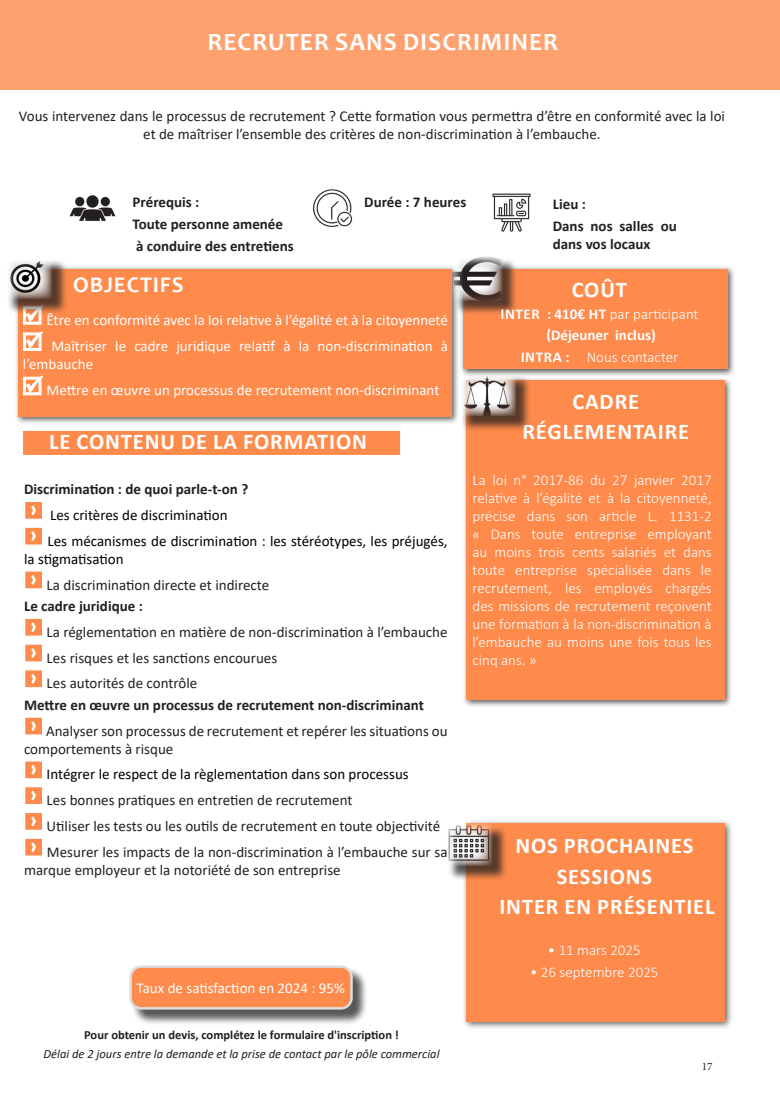
<style>
.page{position:relative;width:780px;height:1099px;background:#fff}
.page>*{position:absolute;margin:0;border:0;box-sizing:border-box;transform-origin:0 0}
.t1{font:700 25px "Candara";letter-spacing:.04em;color:#fff}
.Texte_courant_noir{font:700 22.5px "Calibri";letter-spacing:.04em;color:#fff}
.Texte_courant_noir-2{font:700 22.5px "Candara";letter-spacing:.04em;color:#fff}
.Texte_courant_noir-3{font:15px/18px "Calibri";color:#231f20}
.Texte_courant_noir-4{font:300 15px/18px "Calibri";color:#fff;text-align:justify}
.Texte_courant_noir-5{font:700 15px/18px "Calibri";color:#231f20}
.Texte_courant_noir-6{font:15px/18px "Calibri";color:#fff}
.Texte_courant_noir-7{font:15px/18px "Calibri";color:#000}
.Titre_inscrit_RNCP_-_Titre_Pro{font:15px "Calibri";color:#fff}
.Texte_courant_noir-8{font:700 15px "Calibri";color:#fff}
.t2{font:italic 12.5px "Calibri";color:#231f20}
.t3{font:700 12.5px "Calibri";color:#231f20}
.t4{font:11.25px "Minion Pro";color:#231f20}
.s1{font-weight:700}
</style>
<div class="page">
<div style="left:0;top:0;width:780px;height:89px;background:#fea16f"></div>
<div style="left:461px;top:818px;width:272px;height:212px;background:#231f20;opacity:.75"></div>
<div style="left:466px;top:823px;width:259px;height:198px;background:#fe8a4b"></div>
<div style="left:15px;top:265px;width:445px;height:160px;background:#231f20;opacity:.75"></div>
<div style="left:19px;top:269px;width:433px;height:148px;background:#fe8a4b"></div>
<svg style="left:23px;top:314px;width:20px;height:37px"></svg>
<svg style="left:23px;top:375px;width:20px;height:21px"></svg>
<div style="left:447px;top:825px;width:61px;height:56px;background:#231f20;opacity:.75"></div>
<img style="left:447px;top:823px;width:45px;height:42px">
<div style="left:24px;top:431px;width:375px;height:23px;background:#fe8a4b"></div>
<div style="left:23px;top:431px;width:377px;height:24px;border:1px solid #fe8a4b"></div>
<div style="left:24px;top:501px;width:19px;height:19px;background:#fe8a4b;border:1px solid #fff"></div>
<svg style="left:31px;top:505px;width:5px;height:10px"></svg>
<div style="left:24px;top:526px;width:19px;height:19px;background:#fe8a4b;border:1px solid #fff"></div>
<svg style="left:31px;top:531px;width:5px;height:10px"></svg>
<div style="left:24px;top:570px;width:19px;height:19px;background:#fe8a4b;border:1px solid #fff"></div>
<svg style="left:31px;top:575px;width:5px;height:10px"></svg>
<div style="left:24px;top:617px;width:19px;height:20px;background:#fe8a4b;border:1px solid #fff"></div>
<svg style="left:31px;top:622px;width:5px;height:10px"></svg>
<div style="left:24px;top:643px;width:19px;height:19px;background:#fe8a4b;border:1px solid #fff"></div>
<svg style="left:31px;top:648px;width:5px;height:10px"></svg>
<div style="left:24px;top:669px;width:19px;height:19px;background:#fe8a4b;border:1px solid #fff"></div>
<svg style="left:31px;top:674px;width:5px;height:10px"></svg>
<div style="left:24px;top:716px;width:19px;height:19px;background:#fe8a4b;border:1px solid #fff"></div>
<svg style="left:31px;top:721px;width:5px;height:10px"></svg>
<div style="left:24px;top:760px;width:19px;height:19px;background:#fe8a4b;border:1px solid #fff"></div>
<svg style="left:31px;top:765px;width:5px;height:10px"></svg>
<div style="left:24px;top:786px;width:19px;height:19px;background:#fe8a4b;border:1px solid #fff"></div>
<svg style="left:31px;top:791px;width:5px;height:10px"></svg>
<div style="left:24px;top:811px;width:19px;height:20px;background:#fe8a4b;border:1px solid #fff"></div>
<svg style="left:31px;top:816px;width:5px;height:10px"></svg>
<div style="left:24px;top:837px;width:19px;height:19px;background:#fe8a4b;border:1px solid #fff"></div>
<svg style="left:31px;top:842px;width:5px;height:10px"></svg>
<div style="left:462px;top:376px;width:270px;height:331px;background:#231f20;opacity:.75"></div>
<div style="left:466px;top:381px;width:259px;height:319px;background:#fe8a4b"></div>
<img style="left:492px;top:193px;width:39px;height:39px">
<img style="left:313px;top:189px;width:40px;height:38px">
<img style="left:69px;top:195px;width:47px;height:26px">
<div style="left:460px;top:374px;width:71px;height:57px;background:#231f20;opacity:.75"></div>
<img style="left:459px;top:377px;width:56px;height:39px">
<div style="left:459px;top:265px;width:276px;height:112px;background:#231f20;opacity:.75"></div>
<div style="left:463px;top:269px;width:265px;height:100px;background:#fe8a4b"></div>
<div style="left:454px;top:258px;width:64px;height:58px;background:#231f20;opacity:.75"></div>
<img style="left:453px;top:256px;width:49px;height:44px">
<div style="left:131px;top:967px;width:237px;height:58px;background:#231f20;opacity:.75"></div>
<div style="left:131px;top:966px;width:220px;height:42px;background:#fe8a4b;border-radius:11px"></div>
<div style="left:129px;top:965px;width:224px;height:44px;border:2px solid #dcdddf;border-radius:11px"></div>
<div style="left:7px;top:259px;width:60px;height:55px;background:#231f20;opacity:.75"></div>
<img style="left:7px;top:259px;width:45px;height:40px">
<p class="t1" style="left:207px;top:26px;width:352px">RECRUTER SANS DISCRIMINER</p>
<p class="Texte_courant_noir-3" style="left:19px;top:107px;width:707px;text-align:center">Vous intervenez dans le processus de recrutement ? Cette formation vous permettra d’être en conformité avec la loi et de maîtriser l’ensemble des critères de non-discrimination à l’embauche.</p>
<p class="Texte_courant_noir-5" style="left:133px;top:193px;width:68px">Prérequis :</p>
<p class="Texte_courant_noir-5" style="left:133px;top:215px;width:152px">Toute personne amenée</p>
<p class="Texte_courant_noir-5" style="left:136px;top:236px;width:159px">à conduire des entretiens</p>
<p class="Texte_courant_noir-5" style="left:364px;top:193px;width:104px">Durée : 7 heures</p>
<p class="Texte_courant_noir-5" style="left:552px;top:195px;width:35px">Lieu :</p>
<p class="Texte_courant_noir-5" style="left:552px;top:216px;width:126px">Dans nos salles ou dans vos locaux</p>
<p class="Texte_courant_noir-2" style="left:73px;top:271px;width:112px">OBJECTIFS</p>
<p class="Texte_courant_noir-6" style="left:46px;top:310px;width:403px">Être en conformité avec la loi relative à l’égalité et à la citoyenneté</p>
<p class="Texte_courant_noir-6" style="left:23px;top:336px;width:426px;text-indent:28px">Maîtriser le cadre juridique relatif à la non-discrimination à l’embauche</p>
<p class="Texte_courant_noir-6" style="left:47px;top:381px;width:394px">Mettre en œuvre un processus de recrutement non-discriminant</p>
<p class="Texte_courant_noir" style="left:49px;top:425px;width:319px">LE CONTENU DE LA FORMATION</p>
<p class="Texte_courant_noir-5" style="left:24px;top:480px;width:226px">Discrimination : de quoi parle-t-on ?</p>
<p class="Texte_courant_noir-7" style="left:50px;top:505px;width:179px">Les critères de discrimination</p>
<p class="Texte_courant_noir-7" style="left:24px;top:531px;width:425px;text-indent:23px">Les mécanismes de discrimination : les stéréotypes, les préjugés, la stigmatisation</p>
<p class="Texte_courant_noir-3" style="left:47px;top:575px;width:224px">La discrimination directe et indirecte</p>
<p class="Texte_courant_noir-5" style="left:24px;top:597px;width:120px">Le cadre juridique :</p>
<p class="Texte_courant_noir-3" style="left:47px;top:622px;width:402px">La réglementation en matière de non-discrimination à l’embauche</p>
<p class="Texte_courant_noir-3" style="left:47px;top:648px;width:232px">Les risques et les sanctions encourues</p>
<p class="Texte_courant_noir-3" style="left:47px;top:674px;width:152px">Les autorités de contrôle</p>
<p class="Texte_courant_noir-5" style="left:24px;top:695px;width:401px">Mettre en œuvre un processus de recrutement non-discriminant</p>
<p class="Texte_courant_noir-3" style="left:24px;top:721px;width:425px;text-indent:22px">Analyser son processus de recrutement et repérer les situations ou comportements à risque</p>
<p class="Texte_courant_noir-7" style="left:47px;top:765px;width:363px">Intégrer le respect de la règlementation dans son processus</p>
<p class="Texte_courant_noir-3" style="left:47px;top:790px;width:307px">Les bonnes pratiques en entretien de recrutement</p>
<p class="Texte_courant_noir-3" style="left:47px;top:816px;width:395px">Utiliser les tests ou les outils de recrutement en toute objectivité</p>
<p class="Texte_courant_noir-3" style="left:24px;top:842px;width:425px;text-indent:23px">Mesurer les impacts de la non-discrimination à l’embauche sur sa marque employeur et la notoriété de son entreprise</p>
<p class="Titre_inscrit_RNCP_-_Titre_Pro" style="left:137px;top:977px;width:210px">Taux de satisfaction en 2024 : 95%</p>
<p class="t3" style="left:84px;top:1026px;width:316px">Pour obtenir un devis, complétez le formulaire d'inscription !</p>
<p class="t2" style="left:43px;top:1045px;width:397px">Délai de 2 jours entre la demande et la prise de contact par le pôle commercial</p>
<p class="Texte_courant_noir" style="left:571px;top:274px;width:57px">COÛT</p>
<p class="Texte_courant_noir-4" style="left:500px;top:305px;width:199px"><span class="s1">INTER : 410€ HT</span> par participant</p>
<p class="Texte_courant_noir-8" style="left:546px;top:325px;width:111px">(Déjeuner inclus)</p>
<p class="Texte_courant_noir-4" style="left:520px;top:348px;width:159px"><span class="s1">INTRA :</span> Nous contacter</p>
<p class="Texte_courant_noir" style="left:572px;top:385px;width:68px">CADRE</p>
<p class="Texte_courant_noir" style="left:522px;top:416px;width:168px">RÉGLEMENTAIRE</p>
<p class="Texte_courant_noir-4" style="left:472px;top:470px;width:241px">La loi n° 2017-86 du 27 janvier 2017 relative à l’égalité et à la citoyenneté, précise dans son article L. 1131-2 « Dans toute entreprise employant au moins trois cents salariés et dans toute entreprise spécialisée dans le recrutement, les employés chargés des missions de recrutement reçoivent une formation à la non-discrimination à l’embauche au moins une fois tous les cinq ans. »</p>
<p class="Texte_courant_noir" style="left:515px;top:829px;width:179px">NOS PROCHAINES</p>
<p class="Texte_courant_noir" style="left:556px;top:860px;width:97px">SESSIONS</p>
<p class="Texte_courant_noir" style="left:499px;top:890px;width:217px">INTER EN PRÉSENTIEL</p>
<p class="Texte_courant_noir-4" style="left:548px;top:941px;width:94px">• 11 mars 2025</p>
<p class="Texte_courant_noir-4" style="left:530px;top:962px;width:130px">• 26 septembre 2025</p>
<p class="t4" style="left:701px;top:1058px;width:12px">17</p>
</div>
